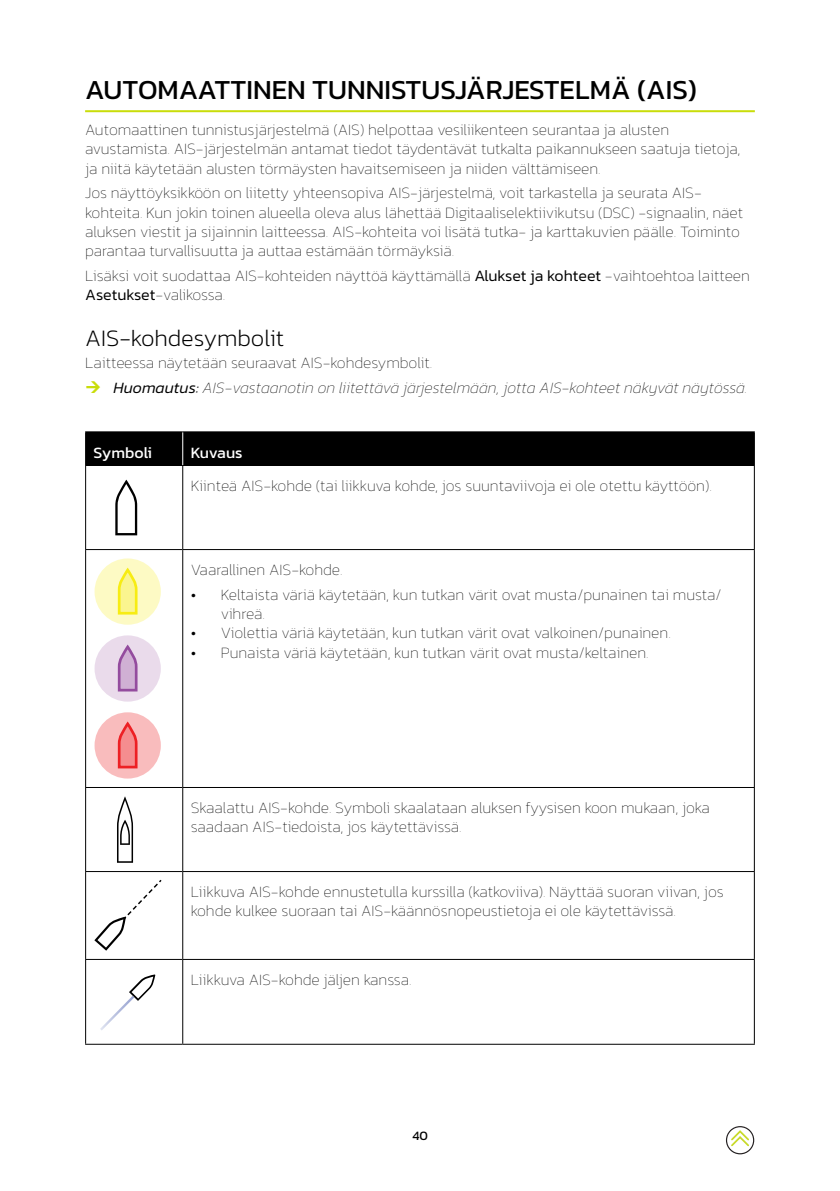
<style>
.page{position:relative;width:840px;height:1191px;background:#fff}
.page>*{position:absolute;margin:0;border:0;box-sizing:border-box;transform-origin:0 0}
.t1{font:28px "Kanit";color:#000}
.t2{font:200 24px "Kanit";letter-spacing:-.005em;color:#000}
.t3{font:100 16px/19.2px "Kanit";color:#000}
.t4{font:italic 100 16px/24.8px "Kanit";color:#000}
.t5{font:16px "Kanit";color:#fff}
.t6{font:13px "Kanit";color:#000}
.s1{font-weight:300}
.s2{font-style:normal}
</style>
<div class="page">
<svg style="left:726px;top:1126px;width:27px;height:28px"></svg>
<hr style="left:85px;top:110px;width:669px;height:2px;background:#c9dd0a">
<div style="left:86px;top:432px;width:667px;height:33px;background:#000"></div>
<hr style="left:85px;top:431px;width:98px;height:1px;background:#000">
<hr style="left:85px;top:432px;width:1px;height:33px;background:#000">
<hr style="left:183px;top:431px;width:571px;height:1px;background:#000">
<hr style="left:753px;top:432px;width:1px;height:33px;background:#000">
<hr style="left:85px;top:465px;width:98px;height:1px;background:#000">
<hr style="left:85px;top:466px;width:1px;height:83px;background:#000">
<hr style="left:183px;top:465px;width:571px;height:1px;background:#000">
<hr style="left:182px;top:466px;width:1px;height:83px;background:#000">
<hr style="left:753px;top:466px;width:1px;height:83px;background:#000">
<hr style="left:85px;top:549px;width:98px;height:1px;background:#000">
<hr style="left:85px;top:550px;width:1px;height:237px;background:#000">
<hr style="left:183px;top:549px;width:571px;height:1px;background:#000">
<hr style="left:182px;top:550px;width:1px;height:237px;background:#000">
<hr style="left:753px;top:550px;width:1px;height:237px;background:#000">
<hr style="left:85px;top:787px;width:98px;height:1px;background:#000">
<hr style="left:85px;top:788px;width:1px;height:83px;background:#000">
<hr style="left:183px;top:787px;width:571px;height:1px;background:#000">
<hr style="left:182px;top:788px;width:1px;height:83px;background:#000">
<hr style="left:753px;top:788px;width:1px;height:83px;background:#000">
<hr style="left:85px;top:871px;width:98px;height:1px;background:#000">
<hr style="left:85px;top:872px;width:1px;height:87px;background:#000">
<hr style="left:183px;top:871px;width:571px;height:1px;background:#000">
<hr style="left:182px;top:872px;width:1px;height:87px;background:#000">
<hr style="left:753px;top:872px;width:1px;height:87px;background:#000">
<hr style="left:85px;top:959px;width:98px;height:1px;background:#000">
<hr style="left:85px;top:960px;width:1px;height:83px;background:#000">
<hr style="left:183px;top:959px;width:571px;height:1px;background:#000">
<hr style="left:182px;top:960px;width:1px;height:83px;background:#000">
<hr style="left:753px;top:960px;width:1px;height:83px;background:#000">
<hr style="left:85px;top:1043px;width:98px;height:1px;background:#000">
<hr style="left:183px;top:1043px;width:571px;height:1px;background:#000">
<hr style="left:182px;top:432px;width:1px;height:33px;background:#fff">
<svg style="left:115px;top:480px;width:22px;height:55px"></svg>
<div style="left:94px;top:558px;width:67px;height:66px;background:#f7ec13;border-radius:50%;opacity:.25"></div>
<svg style="left:94px;top:635px;width:67px;height:66px;background:#dfc9e1"></svg>
<div style="left:94px;top:712px;width:67px;height:66px;background:#ed2024;border-radius:50%;opacity:.3"></div>
<svg style="left:117px;top:796px;width:16px;height:66px"></svg>
<svg style="left:94px;top:879px;width:68px;height:71px"></svg>
<svg style="left:100px;top:974px;width:55px;height:56px"></svg>
<h1 class="t1" style="left:85px;top:69px;width:613px">AUTOMAATTINEN TUNNISTUSJÄRJESTELMÄ (AIS)</h1>
<p class="t3" style="left:85px;top:120px;width:656px">Automaattinen tunnistusjärjestelmä (AIS) helpottaa vesiliikenteen seurantaa ja alusten avustamista. AIS-järjestelmän antamat tiedot täydentävät tutkalta paikannukseen saatuja tietoja, ja niitä käytetään alusten törmäysten havaitsemiseen ja niiden välttämiseen.</p>
<p class="t3" style="left:85px;top:183px;width:659px">Jos näyttöyksikköön on liitetty yhteensopiva AIS-järjestelmä, voit tarkastella ja seurata AIS&shy;kohteita. Kun jokin toinen alueella oleva alus lähettää Digitaaliselektiivikutsu (DSC) -signaalin, näet aluksen viestit ja sijainnin laitteessa. AIS-kohteita voi lisätä tutka- ja karttakuvien päälle. Toiminto parantaa turvallisuutta ja auttaa estämään törmäyksiä.</p>
<p class="t3" style="left:85px;top:266px;width:665px">Lisäksi voit suodattaa AIS-kohteiden näyttöä käyttämällä <span class="s1">Alukset ja kohteet</span> -vaihtoehtoa laitteen<br><span class="s1">Asetukset</span>-valikossa.</p>
<h2 class="t2" style="left:85px;top:322px;width:200px">AIS-kohdesymbolit</h2>
<p class="t4" style="left:113px;top:350px;width:635px;text-indent:-28px"><span class="s2">Laitteessa näytetään seuraavat AIS-kohdesymbolit.<br></span><span class="s1">Huomautus:</span> AIS-vastaanotin on liitettävä järjestelmään, jotta AIS-kohteet näkyvät näytössä.</p>
<p class="t5" style="left:94px;top:440px;width:60px">Symboli</p>
<p class="t5" style="left:191px;top:440px;width:53px">Kuvaus</p>
<p class="t3" style="left:191px;top:476px;width:522px">Kiinteä AIS-kohde (tai liikkuva kohde, jos suuntaviivoja ei ole otettu käyttöön).</p>
<p class="t3" style="left:191px;top:560px;width:153px">Vaarallinen AIS-kohde.</p>
<p class="t3" style="left:221px;top:585px;width:502px;text-indent:-30px">• Keltaista väriä käytetään, kun tutkan värit ovat musta/punainen tai musta/ vihreä.</p>
<p class="t3" style="left:191px;top:623px;width:481px">• Violettia väriä käytetään, kun tutkan värit ovat valkoinen/punainen.</p>
<p class="t3" style="left:191px;top:643px;width:459px">• Punaista väriä käytetään, kun tutkan värit ovat musta/keltainen.</p>
<p class="t3" style="left:191px;top:798px;width:520px">Skaalattu AIS-kohde. Symboli skaalataan aluksen fyysisen koon mukaan, joka saadaan AIS-tiedoista, jos käytettävissä.</p>
<p class="t3" style="left:191px;top:882px;width:534px">Liikkuva AIS-kohde ennustetulla kurssilla (katkoviiva). Näyttää suoran viivan, jos kohde kulkee suoraan tai AIS-käännösnopeustietoja ei ole käytettävissä.</p>
<p class="t3" style="left:191px;top:970px;width:222px">Liikkuva AIS-kohde jäljen kanssa.</p>
<p class="t6" style="left:412px;top:1126px;width:17px">40</p>
</div>
